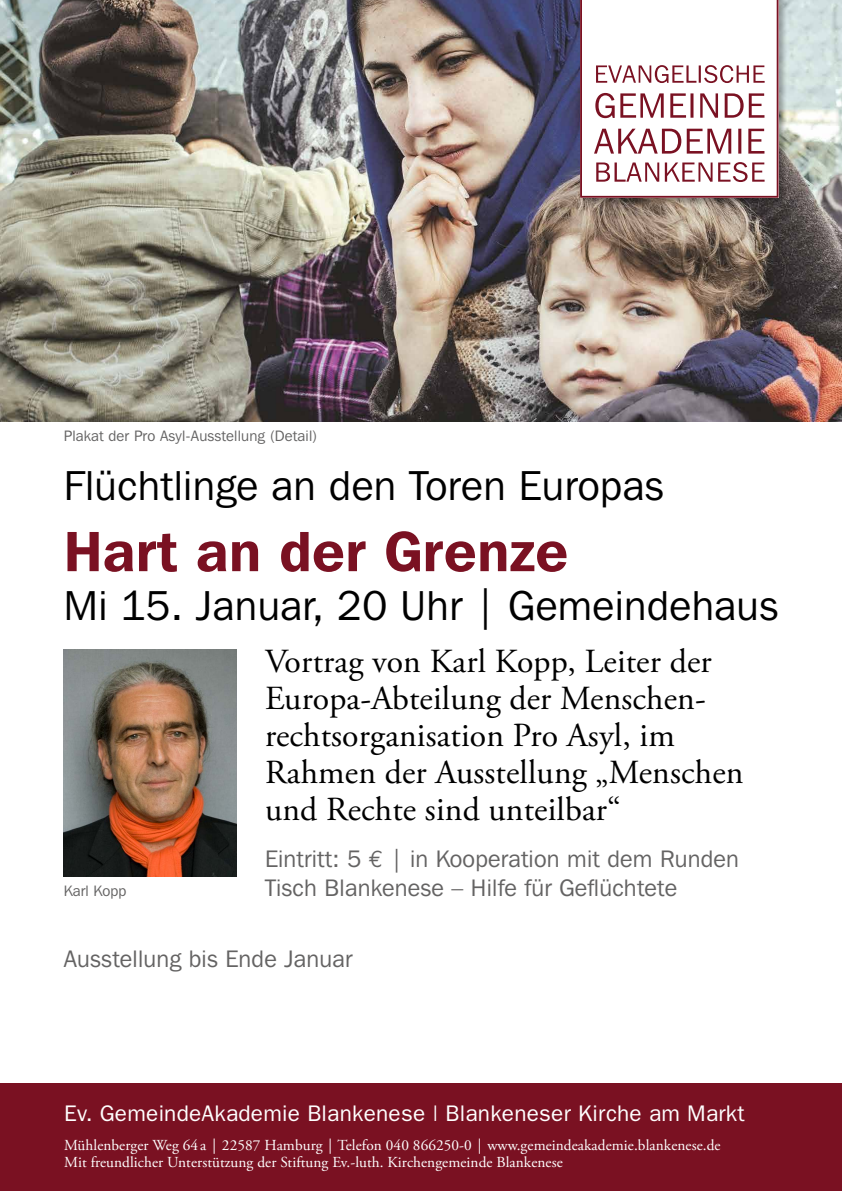
<style>
.page{position:relative;width:842px;height:1191px;background:#fff}
.page>*{position:absolute;margin:0;border:0;box-sizing:border-box;transform-origin:0 0}
.t1{font:600 56.4px "Franklin Gothic IT Cby BT";letter-spacing:.01em;color:#7a1122}
.t2{font:41.6px "Franklin Gothic IT Cby BT";letter-spacing:.01em;color:#000}
.t3{font:33.7px/37px "Adobe Garamond Pro";letter-spacing:.005em;color:#000}
.t4{font:23.8px/28.5px "Franklin Gothic IT Cby BT";letter-spacing:.01em;color:#646363}
.t5{font:22.6px "Franklin Gothic";letter-spacing:.01em;color:#fff}
.t6{font:15.3px/17px "Adobe Garamond Pro";letter-spacing:.005em;color:#fff}
.t7{font:15px "Franklin Gothic IT Cby BT";letter-spacing:.01em;color:#646363}
.t8{font:7.1px "Myriad Pro";color:#000}
.s1{font-family:"Euro Mono"}
</style>
<div class="page">
<div style="left:0;top:1083px;width:842px;height:108px;background:#7a1122"></div>
<img style="left:0;top:0;width:842px;height:421px">
<div style="left:580px;top:0;width:207px;height:207px;background:#000;opacity:.3"></div>
<svg style="left:580px;top:0;width:198px;height:198px"></svg>
<img style="left:64px;top:650px;width:173px;height:226px">
<p class="t7" style="left:64px;top:426px;width:255px">Plakat der Pro Asyl-Ausstellung (Detail)</p>
<h2 class="t2" style="left:64px;top:459px;width:601px">Flüchtlinge an den Toren Europas</h2>
<h1 class="t1" style="left:64px;top:516px;width:506px">Hart an der Grenze</h1>
<h2 class="t2" style="left:64px;top:580px;width:716px">Mi 15. Januar, 20 Uhr | Gemeindehaus</h2>
<h3 class="t3" style="left:265px;top:644px;width:480px">Vortrag von Karl Kopp, Leiter der<br>Europa-Abteilung der Menschen&shy;rechtsorganisation Pro Asyl, im<br>Rahmen der Ausstellung „Menschen und Rechte sind unteilbar“</h3>
<h3 class="t4" style="left:265px;top:844px;width:475px">Eintritt: 5 <span class="s1">€</span> | in Kooperation mit dem Runden<br>Tisch Blankenese – Hilfe für Geflüchtete</h3>
<p class="t8" style="left:255px;top:705px;width:70px">Mit Unterstützung von:</p>
<p class="t7" style="left:64px;top:881px;width:64px">Karl Kopp</p>
<h3 class="t4" style="left:64px;top:944px;width:290px">Ausstellung bis Ende Januar</h3>
<h3 class="t5" style="left:64px;top:1100px;width:682px">Ev. GemeindeAkademie Blankenese | Blankeneser Kirche am Markt</h3>
<p class="t6" style="left:64px;top:1137px;width:658px">Mühlenberger Weg 64 a | 22587 Hamburg | Telefon 040 866250-0 | www.gemeindeakademie.blankenese.de<br>Mit freundlicher Unterstützung der Stiftung Ev.-luth. Kirchengemeinde Blankenese</p>
</div>
